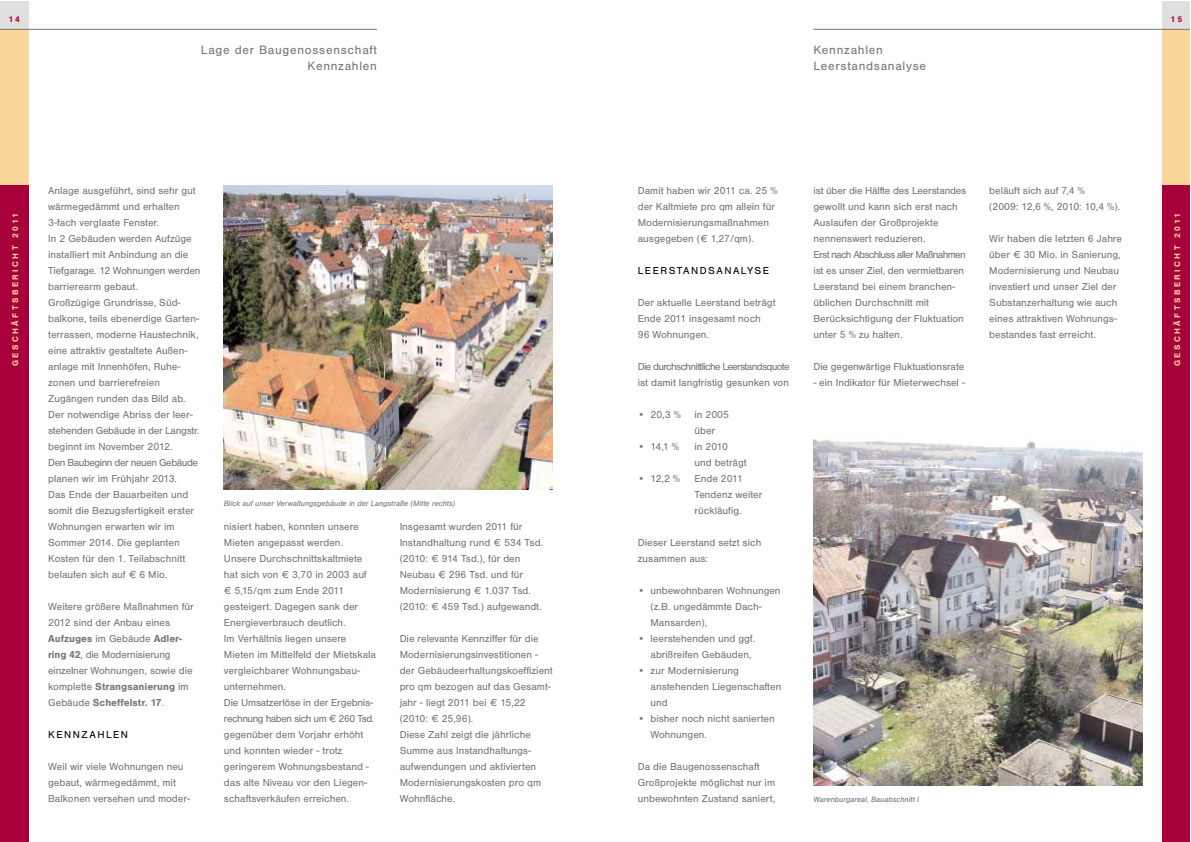
<style>
.page{position:relative;width:1191px;height:842px;background:#fff}
.page>*{position:absolute;margin:0;border:0;box-sizing:border-box;transform-origin:0 0}
.t1{font:12.5px/16px "Sans";letter-spacing:.055em;color:#777}
.t2{font:10.5px/16px "Sans";color:#777}
.t3{font:10.5px/16px "Sans";letter-spacing:-.06em;color:#777}
.t4{font:10.5px "Sans";letter-spacing:.14em;color:#000}
.t5{font:700 8.5px "Sans";letter-spacing:.28em;color:#fad69b}
.t6{font:700 8.5px "Sans";color:#a7003b}
.t7{font:italic 8px "Sans";color:#777}
.s1{font-weight:700}
</style>
<div class="page">
<div style="left:1162px;top:1px;width:28px;height:841px;background:#dfdfdf"></div>
<div style="left:1162px;top:29px;width:28px;height:786px;background:#fad69b"></div>
<div style="left:1162px;top:185px;width:28px;height:657px;background:#a7003b"></div>
<hr style="left:814px;top:29px;width:376px;height:1px;background:#777">
<div style="left:0;top:1px;width:28px;height:841px;background:#dfdfdf"></div>
<div style="left:0;top:29px;width:28px;height:786px;background:#fad69b"></div>
<div style="left:0;top:185px;width:28px;height:657px;background:#a7003b"></div>
<hr style="left:0;top:29px;width:377px;height:1px;background:#777">
<img style="left:224px;top:185px;width:329px;height:305px">
<img style="left:814px;top:439px;width:328px;height:347px">
<p class="t6" style="left:8px;top:16px;width:13px">14</p>
<p class="t1" style="left:201px;top:43px;width:178px;text-align:right">Lage der Baugenossenschaft<br>Kennzahlen</p>
<p class="t5" style="left:12px;top:366px;width:154px;rotate:-90deg">GESCHÄFTSBERICHT 2011</p>
<p class="t2" style="left:48px;top:183px;width:154px">Anlage ausgeführt, sind sehr gut wärmegedämmt und erhalten<br>3-fach verglaste Fenster.<br>In 2 Gebäuden werden Aufzüge installiert mit Anbindung an die<br>Tiefgarage. 12 Wohnungen werden barrierearm gebaut.<br>Großzügige Grundrisse, Süd&shy;balkone, teils ebenerdige Garten&shy;terrassen, moderne Haustechnik, eine attraktiv gestaltete Außen&shy;anlage mit Innenhöfen, Ruhe&shy;zonen und barrierefreien<br>Zugängen runden das Bild ab.<br>Der notwendige Abriss der leer&shy;stehenden Gebäude in der Langstr. beginnt im November 2012.<br>Den Baubeginn der neuen Gebäude planen wir im Frühjahr 2013.<br>Das Ende der Bauarbeiten und somit die Bezugsfertigkeit erster<br>Wohnungen erwarten wir im<br>Sommer 2014. Die geplanten<br>Kosten für den 1. Teilabschnitt belaufen sich auf ¤ 6 Mio.</p>
<p class="t2" style="left:48px;top:599px;width:147px">Weitere größere Maßnahmen für<br>2012 sind der Anbau eines<br><span class="s1">Aufzuges</span> im Gebäude <span class="s1">Adler&shy;ring 42</span>, die Modernisierung einzelner Wohnungen, sowie die komplette <span class="s1">Strangsanierung</span> im<br>Gebäude <span class="s1">Scheffelstr. 17</span>.</p>
<p class="t4" style="left:48px;top:730px;width:81px">KENNZAHLEN</p>
<p class="t2" style="left:48px;top:759px;width:144px">Weil wir viele Wohnungen neu gebaut, wärmegedämmt, mit<br>Balkonen versehen und moder-</p>
<p class="t7" style="left:224px;top:500px;width:233px">Blick auf unser Verwaltungsgebäude in der Langstraße (Mitte rechts)</p>
<p class="t2" style="left:224px;top:519px;width:154px">nisiert haben, konnten unsere<br>Mieten angepasst werden.<br>Unsere Durchschnittskaltmiete hat sich von ¤ 3,70 in 2003 auf ¤ 5,15/qm zum Ende 2011 gesteigert. Dagegen sank der<br>Energieverbrauch deutlich.<br>Im Verhältnis liegen unsere<br>Mieten im Mittelfeld der Mietskala vergleichbarer Wohnungsbau&shy;unternehmen.<br>Die Umsatzerlöse in der Ergebnis&shy;rechnung haben sich um ¤ 260 Tsd. gegenüber dem Vorjahr erhöht und konnten wieder - trotz geringerem Wohnungsbestand - das alte Niveau vor den Liegen&shy;schaftsverkäufen erreichen.</p>
<p class="t2" style="left:400px;top:519px;width:145px">Insgesamt wurden 2011 für<br>Instandhaltung rund ¤ 534 Tsd. (2010: ¤ 914 Tsd.), für den<br>Neubau ¤ 296 Tsd. und für<br>Modernisierung ¤ 1.037 Tsd. (2010: ¤ 459 Tsd.) aufgewandt.</p>
<p class="t2" style="left:400px;top:631px;width:155px">Die relevante Kennziffer für die<br>Modernisierungsinvestitionen - der Gebäudeerhaltungskoeffizient pro qm bezogen auf das Gesamt&shy;jahr - liegt 2011 bei ¤ 15,22 (2010: ¤ 25,96).<br>Diese Zahl zeigt die jährliche<br>Summe aus Instandhaltungs&shy;aufwendungen und aktivierten<br>Modernisierungskosten pro qm<br>Wohnfläche.</p>
<p class="t1" style="left:814px;top:43px;width:114px">Kennzahlen<br>Leerstandsanalyse</p>
<p class="t2" style="left:638px;top:183px;width:141px">Damit haben wir 2011 ca. 25 % der Kaltmiete pro qm allein für<br>Modernisierungsmaßnahmen ausgegeben (¤ 1,27/qm).</p>
<p class="t4" style="left:638px;top:266px;width:133px">LEERSTANDSANALYSE</p>
<p class="t2" style="left:638px;top:295px;width:139px">Der aktuelle Leerstand beträgt<br>Ende 2011 insgesamt noch<br>96 Wohnungen.</p>
<p class="t3" style="left:638px;top:359px;width:153px">Die durchschnittliche Leerstandsquote ist damit langfristig gesunken von</p>
<p class="t2" style="left:638px;top:407px;width:45px">• 20,3 %</p>
<p class="t2" style="left:694px;top:407px;width:36px">in 2005 über</p>
<p class="t2" style="left:638px;top:439px;width:43px">• 14,1 %</p>
<p class="t2" style="left:694px;top:439px;width:54px">in 2010 und beträgt</p>
<p class="t2" style="left:638px;top:471px;width:44px">• 12,2 %</p>
<p class="t2" style="left:694px;top:471px;width:70px">Ende 2011<br>Tendenz weiter rückläufig.</p>
<p class="t2" style="left:638px;top:535px;width:125px">Dieser Leerstand setzt sich zusammen aus:</p>
<p class="t2" style="left:651px;top:583px;width:132px;text-indent:-13px">• unbewohnbaren Wohnungen (z.B. ungedämmte Dach-<br>Mansarden),</p>
<p class="t2" style="left:651px;top:631px;width:106px;text-indent:-13px">• leerstehenden und ggf. abrißreifen Gebäuden,</p>
<p class="t2" style="left:651px;top:663px;width:132px;text-indent:-13px">• zur Modernisierung anstehenden Liegenschaften und</p>
<p class="t2" style="left:651px;top:711px;width:126px;text-indent:-13px">• bisher noch nicht sanierten<br>Wohnungen.</p>
<p class="t2" style="left:638px;top:759px;width:139px">Da die Baugenossenschaft<br>Großprojekte möglichst nur im unbewohnten Zustand saniert,</p>
<p class="t2" style="left:814px;top:183px;width:154px">ist über die Hälfte des Leerstandes gewollt und kann sich erst nach<br>Auslaufen der Großprojekte nennenswert reduzieren.<br>Erst nach Abschluss aller Maßnahmen ist es unser Ziel, den vermietbaren<br>Leerstand bei einem branchen&shy;üblichen Durchschnitt mit<br>Berücksichtigung der Fluktuation unter 5 % zu halten.</p>
<p class="t2" style="left:814px;top:359px;width:152px">Die gegenwärtige Fluktuationsrate</p>
<p class="t2" style="left:814px;top:375px;width:153px">- ein Indikator für Mieterwechsel -</p>
<p class="t2" style="left:989px;top:183px;width:133px">beläuft sich auf 7,4 %<br>(2009: 12,6 %, 2010: 10,4 %).</p>
<p class="t2" style="left:989px;top:231px;width:134px">Wir haben die letzten 6 Jahre über ¤ 30 Mio. in Sanierung,<br>Modernisierung und Neubau investiert und unser Ziel der<br>Substanzerhaltung wie auch eines attraktiven Wohnungs&shy;bestandes fast erreicht.</p>
<p class="t7" style="left:814px;top:796px;width:107px">Warenburgareal, Bauabschnitt I</p>
<p class="t6" style="left:1171px;top:16px;width:13px">15</p>
<p class="t5" style="left:1174px;top:366px;width:154px;rotate:-90deg">GESCHÄFTSBERICHT 2011</p>
</div>
